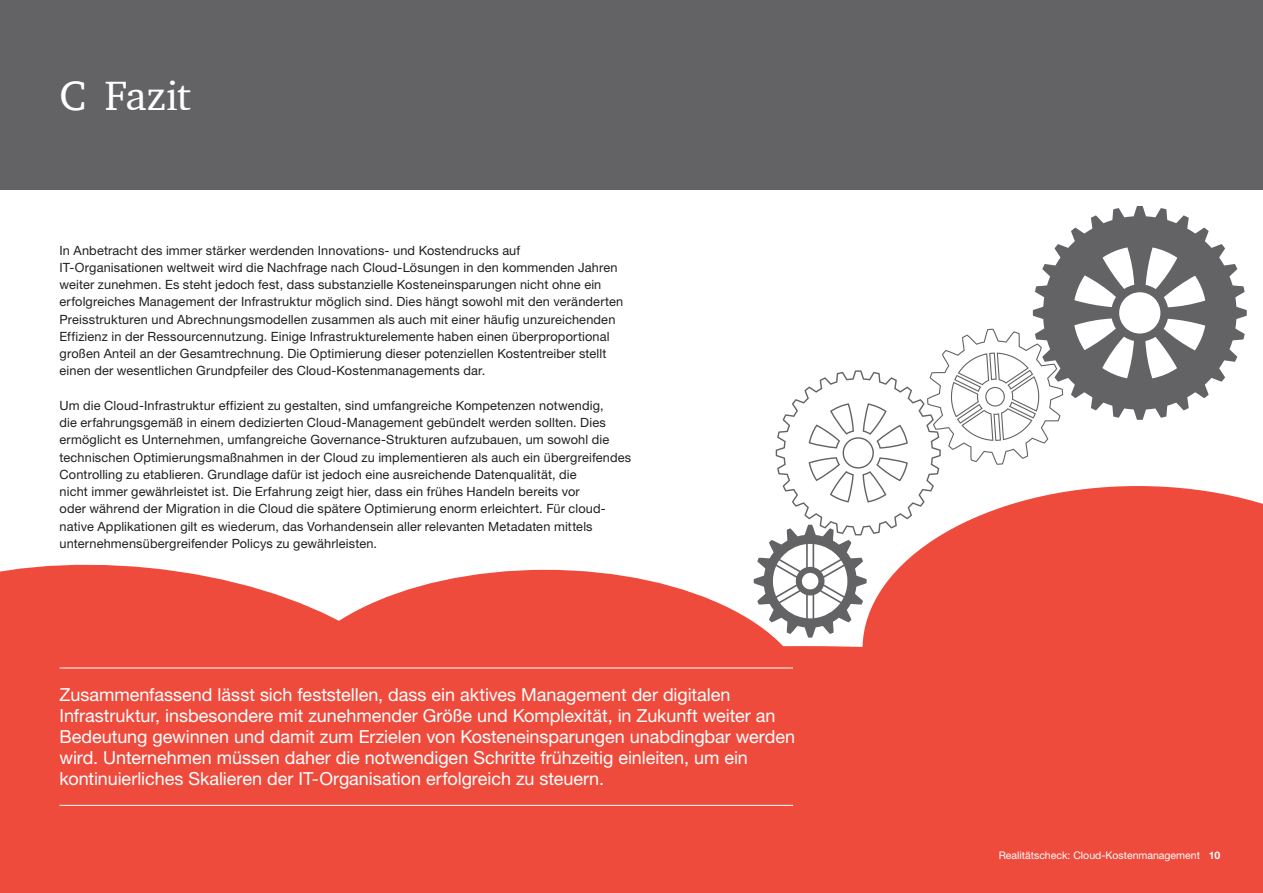
<style>
.page{position:relative;width:1263px;height:893px;background:#fff}
.page>*{position:absolute;margin:0;border:0;box-sizing:border-box;transform-origin:0 0}
.t1{font:42px "ITC Charter Com";letter-spacing:-.015em;color:#fff}
.t2{font:18px/21px "Helvetica Neue LT";letter-spacing:-.005em;color:#fff}
.t3{font:12.75px/17.2px "Helvetica Neue LT";letter-spacing:.01em;color:#231f20}
.t4{font:10.5px "Helvetica Neue LT";color:#fff}
.s1{font-weight:700}
</style>
<div class="page">
<div style="left:361px;top:646px;width:883px;height:167px;background:#ef4b3d;border-radius:50%"></div>
<div style="left:281px;top:570px;width:529px;height:273px;background:#ef4b3d;border-radius:50%"></div>
<svg style="left:0;top:564px;width:437px;height:214px;fill:#ef4b3d"></svg>
<div style="left:862px;top:486px;width:401px;height:295px;background:#ef4b3d"></div>
<div style="left:213px;top:646px;width:359px;height:212px;background:#ef4b3d;border-radius:50%"></div>
<div style="left:0;top:778px;width:398px;height:115px;background:#ef4b3d"></div>
<svg style="left:398px;top:804px;width:264px;height:89px"></svg>
<div style="left:662px;top:804px;width:200px;height:89px;background:#ef4b3d"></div>
<div style="left:862px;top:781px;width:401px;height:112px;background:#ef4b3d"></div>
<div style="left:0;top:0;width:1263px;height:189px;background:#636366"></div>
<div style="left:412px;top:850px;width:808px;height:28px;background:#ef4b3d"></div>
<svg style="left:1033px;top:206px;width:214px;height:214px;fill:#636366"></svg>
<svg style="left:754px;top:329px;width:309px;height:309px"></svg>
<hr style="left:60px;top:668px;width:733px;height:1px;background:#fff">
<hr style="left:60px;top:805px;width:733px;height:1px;background:#fff">
<h1 class="t1" style="left:60px;top:70px;width:133px">C Fazit</h1>
<p class="t3" style="left:60px;top:241px;width:565px">In Anbetracht des immer stärker werdenden Innovations- und Kostendrucks auf IT-Organisationen weltweit wird die Nachfrage nach Cloud-Lösungen in den kommenden Jahren weiter zunehmen. Es steht jedoch fest, dass substanzielle Kosteneinsparungen nicht ohne ein erfolgreiches Management der Infrastruktur möglich sind. Dies hängt sowohl mit den veränderten Preisstrukturen und Abrechnungsmodellen zusammen als auch mit einer häufig unzureichenden Effizienz in der Ressourcennutzung. Einige Infrastrukturelemente haben einen überproportional großen Anteil an der Gesamtrechnung. Die Optimierung dieser potenziellen Kostentreiber stellt einen der wesentlichen Grundpfeiler des Cloud-Kostenmanagements dar.</p>
<p class="t3" style="left:60px;top:396px;width:573px">Um die Cloud-Infrastruktur effizient zu gestalten, sind umfangreiche Kompetenzen notwendig,<br>die erfahrungsgemäß in einem dedizierten Cloud-Management gebündelt werden sollten. Dies ermöglicht es Unternehmen, umfangreiche Governance-Strukturen aufzubauen, um sowohl die technischen Optimierungsmaßnahmen in der Cloud zu implementieren als auch ein übergreifendes Controlling zu etablieren. Grundlage dafür ist jedoch eine ausreichende Datenqualität, die<br>nicht immer gewährleistet ist. Die Erfahrung zeigt hier, dass ein frühes Handeln bereits vor<br>oder während der Migration in die Cloud die spätere Optimierung enorm erleichtert. Für cloud&shy;native Applikationen gilt es wiederum, das Vorhandensein aller relevanten Metadaten mittels unternehmensübergreifender Policys zu gewährleisten.</p>
<p class="t2" style="left:60px;top:684px;width:737px">Zusammenfassend lässt sich feststellen, dass ein aktives Management der digitalen Infrastruktur, insbesondere mit zunehmender Größe und Komplexität, in Zukunft weiter an Bedeutung gewinnen und damit zum Erzielen von Kosteneinsparungen unabdingbar werden wird. Unternehmen müssen daher die notwendigen Schritte frühzeitig einleiten, um ein kontinuierliches Skalieren der IT-Organisation erfolgreich zu steuern.</p>
<p class="t4" style="left:999px;top:849px;width:223px">Realitätscheck: Cloud-Kostenmanagement <span class="s1">10</span></p>
</div>
